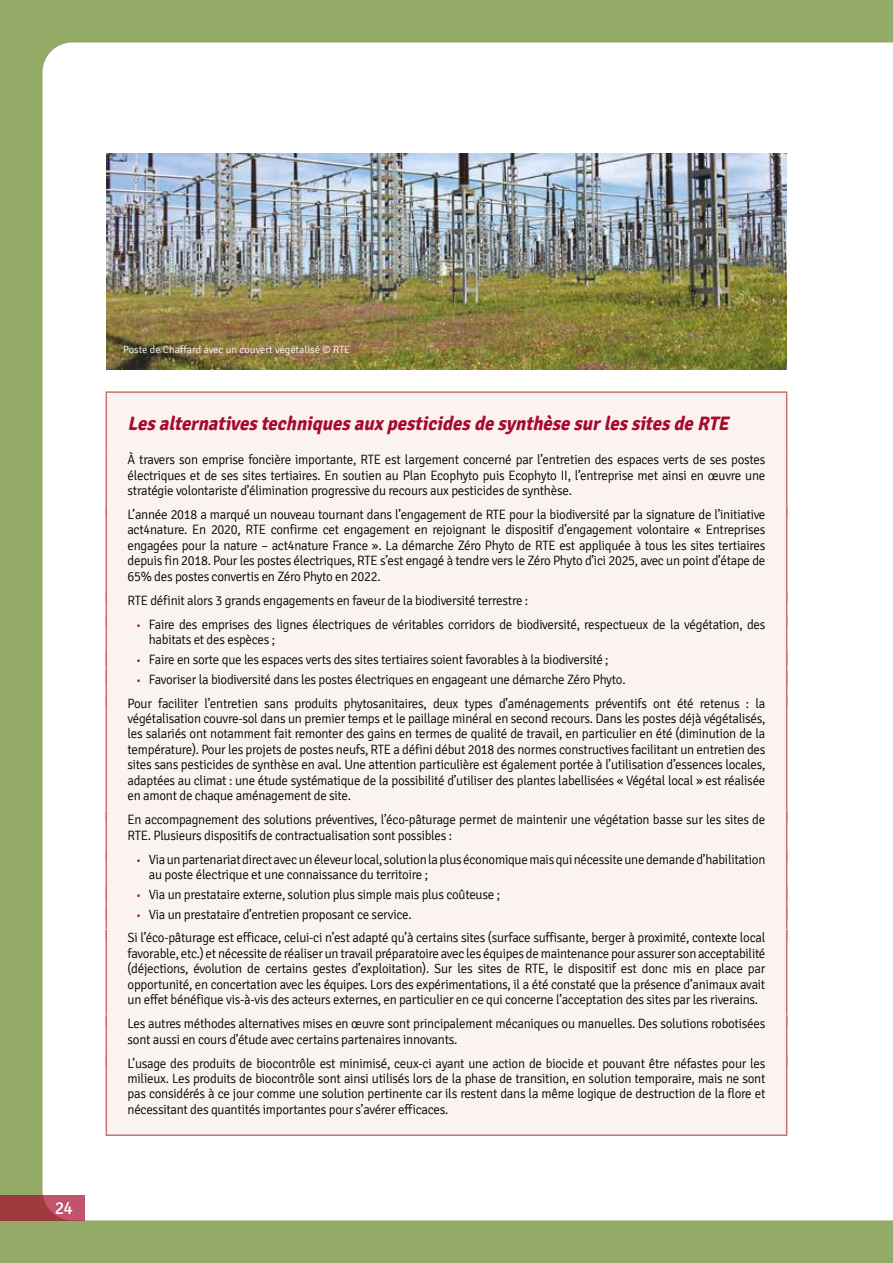
<style>
.page{position:relative;width:893px;height:1263px;background:#94ab68}
.page>*{position:absolute;margin:0;border:0;box-sizing:border-box;transform-origin:0 0}
.t1{font:italic 700 19.5px "Signika";color:#a70a2d;scale:.96 1}
.t2{font:18px "Signika";color:#fff}
.t3{font:300 13.5px/15.5px "Signika";letter-spacing:-.02em;color:#000;scale:.96 1}
.t4{font:300 10.5px "Signika";color:#fff}
.s1{font-size:12px;color:#a70a2d}
</style>
<div class="page">
<div style="left:43px;top:43px;width:850px;height:1177px;background:#fff"></div>
<img style="left:106px;top:153px;width:681px;height:217px">
<div style="left:106px;top:392px;width:681px;height:62px;background:#fbf3f2"></div>
<div style="left:106px;top:391px;width:681px;height:63px;border:2px solid #ca716f"></div>
<div style="left:106px;top:451px;width:681px;height:65px;background:#fbf3f2"></div>
<div style="left:106px;top:506px;width:681px;height:96px;background:#fbf3f2"></div>
<div style="left:106px;top:592px;width:681px;height:34px;background:#fbf3f2"></div>
<div style="left:106px;top:616px;width:681px;height:49px;background:#fbf3f2"></div>
<div style="left:106px;top:651px;width:681px;height:34px;background:#fbf3f2"></div>
<div style="left:106px;top:671px;width:681px;height:33px;background:#fbf3f2"></div>
<div style="left:106px;top:695px;width:681px;height:126px;background:#fbf3f2"></div>
<div style="left:106px;top:811px;width:681px;height:50px;background:#fbf3f2"></div>
<div style="left:106px;top:851px;width:681px;height:49px;background:#fbf3f2"></div>
<div style="left:106px;top:886px;width:681px;height:34px;background:#fbf3f2"></div>
<div style="left:106px;top:906px;width:681px;height:33px;background:#fbf3f2"></div>
<div style="left:106px;top:930px;width:681px;height:95px;background:#fbf3f2"></div>
<div style="left:106px;top:1015px;width:681px;height:49px;background:#fbf3f2"></div>
<div style="left:106px;top:1055px;width:681px;height:80px;background:#fbf3f2"></div>
<div style="left:106px;top:1054px;width:681px;height:82px;border:2px solid #ca716f"></div>
<svg style="left:0;top:1195px;width:85px;height:25px;background:#ae4451"></svg>
<h2 class="t2" style="left:55px;top:1198px;width:20px">24</h2>
<p class="t4" style="left:123px;top:344px;width:228px">Poste de Chaffard avec un couvert végétalisé © RTE</p>
<h1 class="t1" style="left:128px;top:412px;width:633px">Lesalternativestechniquesauxpesticidesdesynthèsesurlessitesde RTE</h1>
<p class="t3" style="left:128px;top:452px;width:666px;text-align:justify">À travers son emprise foncière importante, RTE est largement concerné par l’entretien des espaces verts de ses postes électriques et de ses sites tertiaires. En soutien au Plan Ecophyto puis Ecophyto II, l’entreprise met ainsi en œuvre une stratégie volontariste d’élimination progressive du recours aux pesticides de synthèse.</p>
<p class="t3" style="left:128px;top:507px;width:666px;text-align:justify">L’année 2018 a marqué un nouveau tournant dans l’engagement de RTE pour la biodiversité par la signature de l’initiative act4nature. En 2020, RTE confirme cet engagement en rejoignant le dispositif d’engagement volontaire « Entreprises engagées pour la nature – act4nature France ». La démarche Zéro Phyto de RTE est appliquée à tous les sites tertiaires depuis fin 2018. Pour les postes électriques, RTE s’est engagé à tendre vers le Zéro Phyto d’ici 2025, avec un point d’étape de 65% des postes convertis en Zéro Phyto en 2022.</p>
<p class="t3" style="left:128px;top:593px;width:419px">RTE définit alors 3 grands engagements en faveur de la biodiversité terrestre :</p>
<p class="t3" style="left:149px;top:617px;width:644px;text-indent:-13px"><span class="s1">•</span> Faire des emprises des lignes électriques de véritables corridors de biodiversité, respectueux de la végétation, des habitats et des espèces ;</p>
<p class="t3" style="left:136px;top:652px;width:494px"><span class="s1">•</span> Faire en sorte que les espaces verts des sites tertiaires soient favorables à la biodiversité ;</p>
<p class="t3" style="left:128px;top:667px;width:666px;line-height:24px;text-indent:8px"><span class="s1">•</span> Favoriser la biodiversité dans les postes électriques en engageant une démarche Zéro Phyto.<br>Pour faciliter l’entretien sans produits phytosanitaires, deux types d’aménagements préventifs ont été retenus : la</p>
<p class="t3" style="left:128px;top:711px;width:666px;text-align:justify">végétalisation couvre-sol dans un premier temps et le paillage minéral en second recours. Dans les postes déjà végétalisés, les salariés ont notamment fait remonter des gains en termes de qualité de travail, en particulier en été (diminution de la température). Pour les projets de postes neufs, RTE a défini début 2018 des normes constructives facilitant un entretien des sites sans pesticides de synthèse en aval. Une attention particulière est également portée à l’utilisation d’essences locales, adaptées au climat : une étude systématique de la possibilité d’utiliser des plantes labellisées « Végétal local » est réalisée en amont de chaque aménagement de site.</p>
<p class="t3" style="left:128px;top:812px;width:666px">En accompagnement des solutions préventives, l’éco-pâturage permet de maintenir une végétation basse sur les sites de<br>RTE. Plusieurs dispositifs de contractualisation sont possibles :</p>
<p class="t3" style="left:149px;top:852px;width:644px;text-indent:-13px"><span class="s1">•</span> Via un partenariat direct avec un éleveur local, solution la plus économique mais qui nécessite une demande d’habilitation au poste électrique et une connaissance du territoire ;</p>
<p class="t3" style="left:136px;top:887px;width:381px"><span class="s1">•</span> Via un prestataire externe, solution plus simple mais plus coûteuse ;</p>
<p class="t3" style="left:128px;top:902px;width:666px;line-height:24px;text-indent:8px"><span class="s1">•</span> Via un prestataire d’entretien proposant ce service.<br>Si l’éco-pâturage est efficace, celui-ci n’est adapté qu’à certains sites (surface suffisante, berger à proximité, contexte local</p>
<p class="t3" style="left:128px;top:946px;width:666px;text-align:justify">favorable, etc.) et nécessite de réaliser un travail préparatoire avec les équipes de maintenance pour assurer son acceptabilité (déjections, évolution de certains gestes d’exploitation). Sur les sites de RTE, le dispositif est donc mis en place par opportunité, en concertation avec les équipes. Lors des expérimentations, il a été constaté que la présence d’animaux avait un effet bénéfique vis-à-vis des acteurs externes, en particulier en ce qui concerne l’acceptation des sites par les riverains.</p>
<p class="t3" style="left:128px;top:1016px;width:666px">Les autres méthodes alternatives mises en œuvre sont principalement mécaniques ou manuelles. Des solutions robotisées sont aussi en cours d’étude avec certains partenaires innovants.</p>
<p class="t3" style="left:128px;top:1055px;width:666px;text-align:justify">L’usage des produits de biocontrôle est minimisé, ceux-ci ayant une action de biocide et pouvant être néfastes pour les milieux. Les produits de biocontrôle sont ainsi utilisés lors de la phase de transition, en solution temporaire, mais ne sont pas considérés à ce jour comme une solution pertinente car ils restent dans la même logique de destruction de la flore et nécessitant des quantités importantes pour s’avérer efficaces.</p>
</div>
